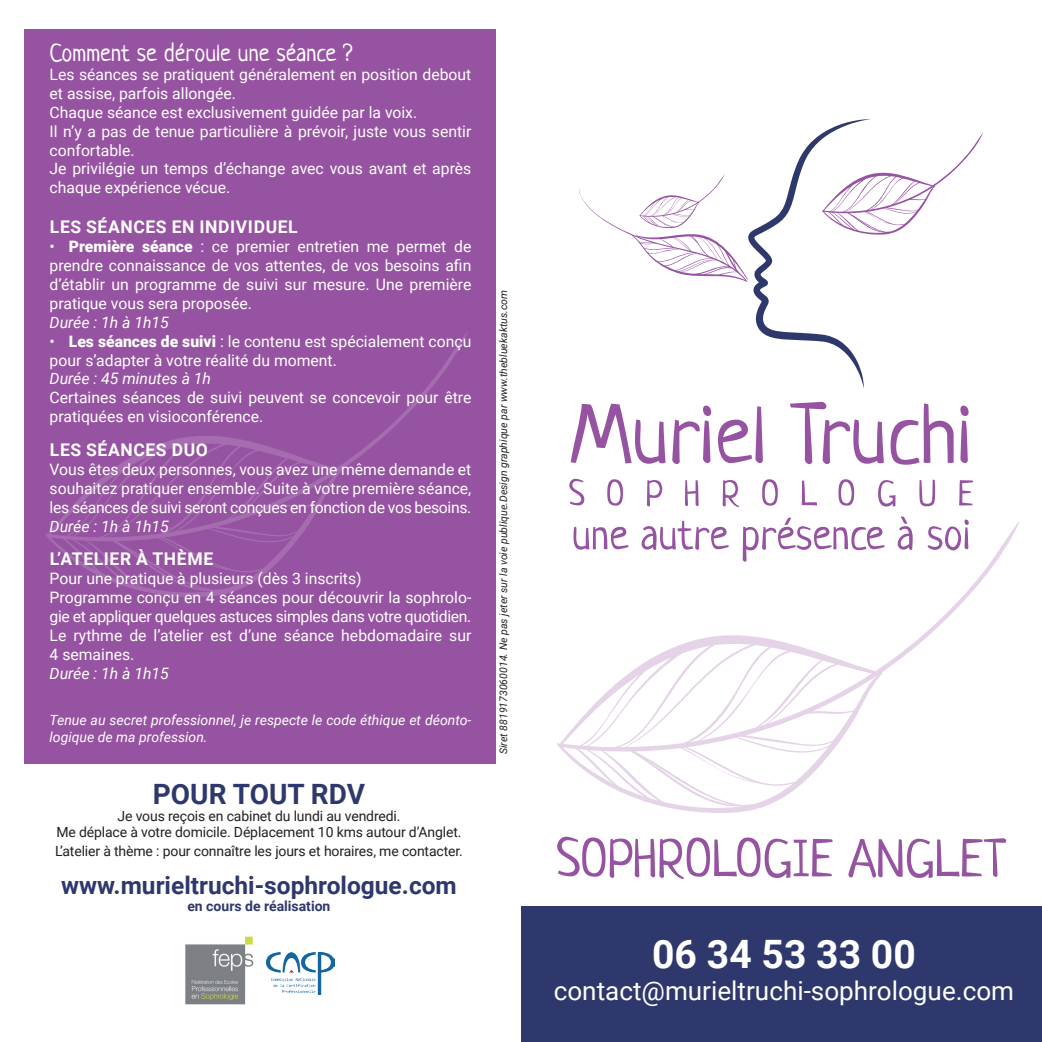
<style>
.page{position:relative;width:1042px;height:1042px;background:#fff}
.page>*{position:absolute;margin:0;border:0;box-sizing:border-box;transform-origin:0 0}
.t1{font:52.5px "Neucha";color:#9653a1}
.t2{font:700 39.2px "Roboto";color:#fff}
.t3{font:700 28px "Roboto";color:#2e386c}
.t4{font:26.07px "Roboto";color:#fff}
.t5{font:700 24.5px "Roboto";color:#2e386c}
.t6{font:24.5px "Neucha";color:#fff}
.t7{font:700 17.5px "Roboto";letter-spacing:.035em;color:#fff}
.t8{font:15.75px/18.9px "Roboto";color:#fff}
.t9{font:italic 15.75px "Roboto";color:#fff}
.t10{font:14px/16.8px "Roboto";letter-spacing:-.01em;color:#231f20;text-align:center}
.t11{font:italic 14px/16.8px "Roboto";color:#fff}
.t12{font:700 14px "Roboto";color:#2e386c}
.t13{font:italic 10.5px "Roboto";color:#231f20}
.s1{font-weight:900}
</style>
<div class="page">
<div style="left:521px;top:906px;width:521px;height:136px;background:#2e386c"></div>
<svg style="left:571px;top:404px;width:94px;height:60px"></svg>
<svg style="left:672px;top:405px;width:39px;height:59px"></svg>
<svg style="left:718px;top:406px;width:45px;height:57px"></svg>
<svg style="left:790px;top:402px;width:94px;height:62px"></svg>
<svg style="left:890px;top:403px;width:63px;height:62px"></svg>
<svg style="left:960px;top:405px;width:8px;height:58px"></svg>
<svg style="left:569px;top:479px;width:15px;height:26px"></svg>
<svg style="left:607px;top:479px;width:16px;height:27px"></svg>
<svg style="left:647px;top:480px;width:15px;height:26px"></svg>
<svg style="left:685px;top:480px;width:13px;height:26px"></svg>
<svg style="left:722px;top:480px;width:17px;height:27px"></svg>
<svg style="left:762px;top:479px;width:16px;height:27px"></svg>
<svg style="left:802px;top:480px;width:15px;height:25px"></svg>
<svg style="left:838px;top:479px;width:16px;height:27px"></svg>
<svg style="left:878px;top:480px;width:17px;height:26px"></svg>
<svg style="left:919px;top:480px;width:16px;height:26px"></svg>
<svg style="left:959px;top:480px;width:14px;height:25px"></svg>
<svg style="left:900px;top:516px;width:6px;height:5px"></svg>
<svg style="left:579px;top:119px;width:404px;height:269px"></svg>
<div style="left:25px;top:30px;width:471px;height:734px;background:#9653a1"></div>
<img style="left:185px;top:936px;width:69px;height:69px">
<img style="left:267px;top:952px;width:67px;height:42px">
<svg style="left:46px;top:333px;width:421px;height:264px"></svg>
<svg style="left:557px;top:521px;width:463px;height:292px"></svg>
<h3 class="t6" style="left:50px;top:38px;width:304px">Comment se déroule une séance ?</h3>
<p class="t8" style="left:50px;top:64px;width:423px">Les séances se pratiquent généralement en position debout et assise, parfois allongée.<br>Chaque séance est exclusivement guidée par la voix.<br>Il n’y a pas de tenue particulière à prévoir, juste vous sentir confortable.<br>Je privilégie un temps d’échange avec vous avant et après chaque expérience vécue.</p>
<p class="t7" style="left:50px;top:215px;width:249px">LES SÉANCES EN INDIVIDUEL</p>
<p class="t8" style="left:50px;top:236px;width:423px;text-align:justify">• <span class="s1">Première séance</span> : ce premier entretien me permet de prendre connaissance de vos attentes, de vos besoins afin d’établir un programme de suivi sur mesure. Une première pratique vous sera proposée.</p>
<p class="t9" style="left:50px;top:311px;width:121px">Durée : 1h à 1h15</p>
<p class="t8" style="left:50px;top:331px;width:423px">• <span class="s1">Les séances de suivi</span> : le contenu est spécialement conçu pour s’adapter à votre réalité du moment.</p>
<p class="t9" style="left:50px;top:368px;width:163px">Durée : 45 minutes à 1h</p>
<p class="t8" style="left:50px;top:388px;width:423px">Certaines séances de suivi peuvent se concevoir pour être pratiquées en visioconférence.</p>
<p class="t7" style="left:50px;top:437px;width:159px">LES SÉANCES DUO</p>
<p class="t8" style="left:50px;top:459px;width:423px;text-align:justify">Vous êtes deux personnes, vous avez une même demande et souhaitez pratiquer ensemble. Suite à votre première séance, les séances de suivi seront conçues en fonction de vos besoins.</p>
<p class="t9" style="left:50px;top:515px;width:121px">Durée : 1h à 1h15</p>
<p class="t7" style="left:50px;top:547px;width:165px">L’ATELIER À THÈME</p>
<p class="t8" style="left:50px;top:568px;width:423px">Pour une pratique à plusieurs (dès 3 inscrits)<br>Programme conçu en 4 séances pour découvrir la sophrolo&shy;gie et appliquer quelques astuces simples dans votre quotidien.<br>Le rythme de l’atelier est d’une séance hebdomadaire sur 4 semaines.</p>
<p class="t9" style="left:50px;top:662px;width:121px">Durée : 1h à 1h15</p>
<p class="t11" style="left:50px;top:711px;width:423px">Tenue au secret professionnel, je respecte le code éthique et déonto&shy;logique de ma profession.</p>
<h3 class="t3" style="left:153px;top:774px;width:214px">POUR TOUT RDV</h3>
<p class="t10" style="left:56px;top:806px;width:406px">Je vous reçois en cabinet du lundi au vendredi.<br>Me déplace à votre domicile. Déplacement 10 kms autour d’Anglet.</p>
<p class="t10" style="left:55px;top:842px;width:409px">L’atelier à thème : pour connaître les jours et horaires, me contacter.</p>
<h3 class="t5" style="left:61px;top:868px;width:397px">www.murieltruchi-sophrologue.com</h3>
<p class="t12" style="left:187px;top:896px;width:145px">en cours de réalisation</p>
<p class="t13" style="left:496px;top:754px;width:466px;rotate:-90deg">Siret 8819173060014. Ne pas jeter sur la voie publique.Design graphique par www.thebluekaktus.com</p>
<h1 class="t1" style="left:557px;top:826px;width:451px">SOPHROLOGIE ANGLET</h1>
<h2 class="t2" style="left:652px;top:927px;width:265px">06 34 53 33 00</h2>
<h3 class="t4" style="left:554px;top:972px;width:462px">contact@murieltruchi-sophrologue.com</h3>
</div>
